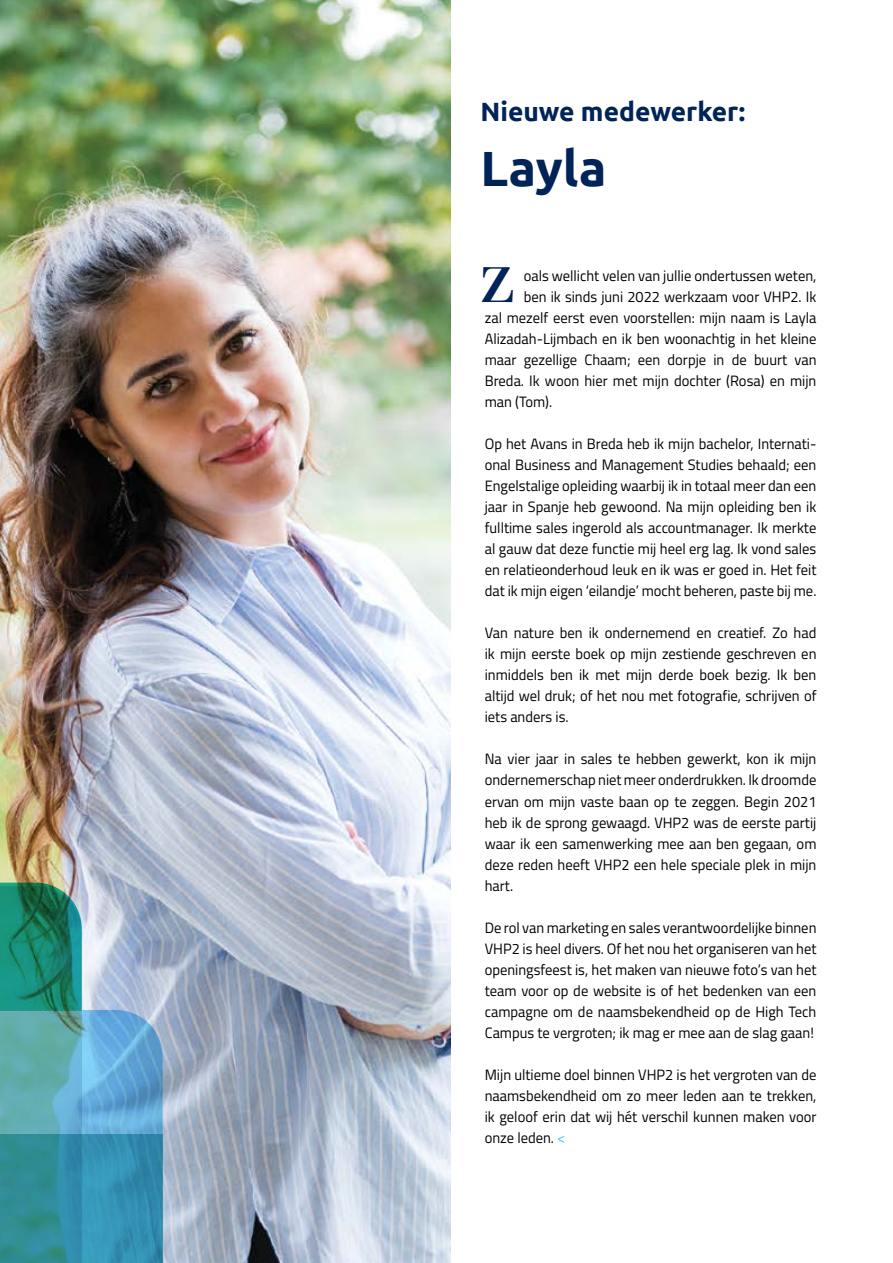
<style>
.page{position:relative;width:893px;height:1263px;background:#fff}
.page>*{position:absolute;margin:0;border:0;box-sizing:border-box;transform-origin:0 0}
.KOP{font:700 49.5px "Ubuntu";letter-spacing:.005em;color:#002457}
.t1{font:500 49.5px "Walbaum 18 pt";color:#002457}
.KOP-2{font:700 26.4px "Ubuntu";color:#002457}
._1_platte_tkst{font:15px/21px "Titillium Web";color:#000;text-align:justify}
.s1{color:#44c8f5}
</style>
<div class="page">
<img style="left:0;top:0;width:451px;height:1263px">
<svg style="left:0;top:883px;width:163px;height:380px;background:#559faf"></svg>
<p class="KOP-2" style="left:480px;top:95px;width:266px">Nieuwe medewerker:</p>
<p class="KOP" style="left:480px;top:138px;width:128px">Layla</p>
<p class="t1" style="left:480px;top:244px;width:36px">Z</p>
<p class="_1_platte_tkst" style="left:524px;top:265px;width:294px">oals wellicht velen van jullie ondertussen weten,</p>
<p class="_1_platte_tkst" style="left:524px;top:286px;width:294px">ben ik sinds juni 2022 werkzaam voor VHP2. Ik</p>
<p class="_1_platte_tkst" style="left:485px;top:307px;width:333px">zal mezelf eerst even voorstellen: mijn naam is Layla</p>
<p class="_1_platte_tkst" style="left:485px;top:328px;width:333px">Alizadah-Lijmbach en ik ben woonachtig in het kleine</p>
<p class="_1_platte_tkst" style="left:485px;top:349px;width:333px">maar gezellige Chaam; een dorpje in de buurt van</p>
<p class="_1_platte_tkst" style="left:485px;top:370px;width:333px">Breda. Ik woon hier met mijn dochter (Rosa) en mijn</p>
<p class="_1_platte_tkst" style="left:485px;top:391px;width:69px">man (Tom).</p>
<p class="_1_platte_tkst" style="left:485px;top:433px;width:333px">Op het Avans in Breda heb ik mijn bachelor, Internati&shy;onal Business and Management Studies behaald; een Engelstalige opleiding waarbij ik in totaal meer dan een jaar in Spanje heb gewoond. Na mijn opleiding ben ik fulltime sales ingerold als accountmanager. Ik merkte al gauw dat deze functie mij heel erg lag. Ik vond sales en relatieonderhoud leuk en ik was er goed in. Het feit dat ik mijn eigen ‘eilandje’ mocht beheren, paste bij me.</p>
<p class="_1_platte_tkst" style="left:485px;top:622px;width:333px">Van nature ben ik ondernemend en creatief. Zo had ik mijn eerste boek op mijn zestiende geschreven en inmiddels ben ik met mijn derde boek bezig. Ik ben altijd wel druk; of het nou met fotografie, schrijven of iets anders is.</p>
<p class="_1_platte_tkst" style="left:485px;top:748px;width:333px">Na vier jaar in sales te hebben gewerkt, kon ik mijn ondernemerschap niet meer onderdrukken. Ik droomde ervan om mijn vaste baan op te zeggen. Begin 2021 heb ik de sprong gewaagd. VHP2 was de eerste partij waar ik een samenwerking mee aan ben gegaan, om deze reden heeft VHP2 een hele speciale plek in mijn hart.</p>
<p class="_1_platte_tkst" style="left:485px;top:916px;width:333px">De rol van marketing en sales verantwoordelijke binnen VHP2 is heel divers. Of het nou het organiseren van het openingsfeest is, het maken van nieuwe foto’s van het team voor op de website is of het bedenken van een campagne om de naamsbekendheid op de High Tech Campus te vergroten; ik mag er mee aan de slag gaan!</p>
<p class="_1_platte_tkst" style="left:485px;top:1063px;width:333px">Mijn ultieme doel binnen VHP2 is het vergroten van de naamsbekendheid om zo meer leden aan te trekken, ik geloof erin dat wij hét verschil kunnen maken voor onze leden. <span class="s1">&lt;</span></p>
</div>
